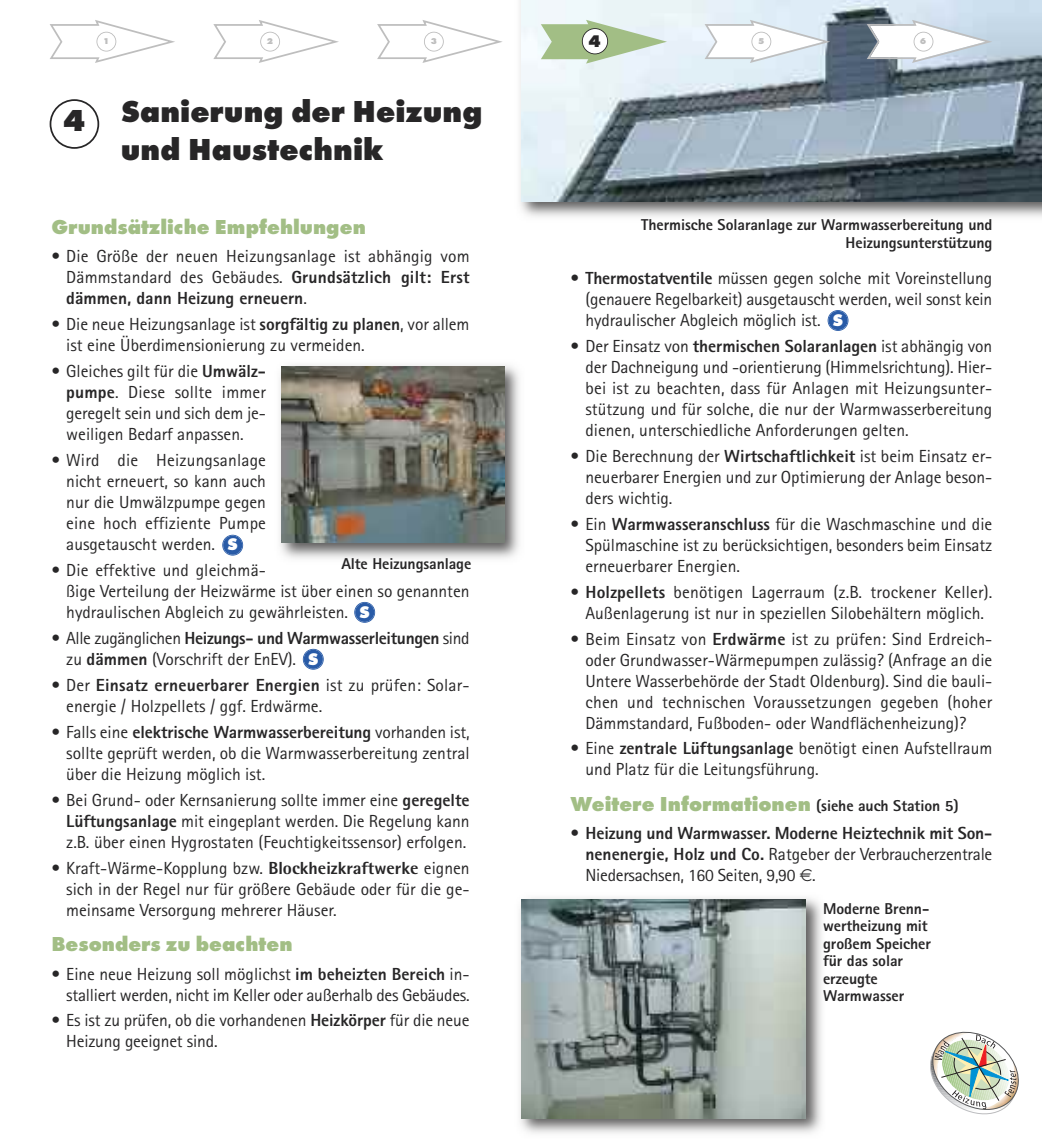
<style>
.page{position:relative;width:1042px;height:1141px;background:#fff}
.page>*{position:absolute;margin:0;border:0;box-sizing:border-box;transform-origin:0 0}
.t1{font:800 31.5px/37.8px "Futura T";color:#272627}
.t2{font:800 21px "Futura T";color:#a2be85}
.t3{font:17.5px/21px "Rotis Sans Serif";color:#272627;text-align:justify}
.t4{font:800 17.5px/21px "Rotis Sans Serif";letter-spacing:-.005em;color:#272627;text-align:justify}
.t5{font:800 17.5px "Futura T";color:#fff}
.t6{font:800 17.5px "Futura T";color:#272627}
.t7{font:800 15.75px/17.5px "Rotis Sans Serif";letter-spacing:-.005em;color:#272627;text-align:right}
.t8{font:800 8.75px "Futura T";color:#bebebe}
.s1{font-weight:800}
.s2{font-family:"Rotis Semi Sans";font-weight:800}
.s3{font-family:"Rotis Sans Serif";font-size:15.75px;color:#272627}
.s4{font-weight:400}
</style>
<div class="page">
<img style="left:521px;top:0;width:521px;height:202px">
<svg style="left:50px;top:99px;width:49px;height:50px"></svg>
<svg style="left:50px;top:20px;width:125px;height:43px"></svg>
<div style="left:97px;top:33px;width:18px;height:18px;background:#fff;border-radius:50%"></div>
<div style="left:96px;top:32px;width:20px;height:20px;border:2px solid #bebebe;border-radius:50%"></div>
<svg style="left:213px;top:20px;width:126px;height:43px"></svg>
<div style="left:261px;top:33px;width:18px;height:18px;background:#fff;border-radius:50%"></div>
<div style="left:260px;top:32px;width:20px;height:20px;border:2px solid #bebebe;border-radius:50%"></div>
<svg style="left:377px;top:20px;width:125px;height:43px"></svg>
<div style="left:425px;top:33px;width:18px;height:18px;background:#fff;border-radius:50%"></div>
<div style="left:424px;top:32px;width:20px;height:20px;border:2px solid #bebebe;border-radius:50%"></div>
<svg style="left:541px;top:20px;width:126px;height:44px;background:#c4d7bc"></svg>
<svg style="left:704px;top:20px;width:126px;height:43px"></svg>
<div style="left:752px;top:33px;width:18px;height:18px;background:#fff;border-radius:50%"></div>
<div style="left:751px;top:32px;width:20px;height:20px;border:2px solid #bebebe;border-radius:50%"></div>
<svg style="left:867px;top:20px;width:125px;height:43px"></svg>
<div style="left:914px;top:33px;width:18px;height:18px;background:#fff;border-radius:50%"></div>
<div style="left:913px;top:32px;width:20px;height:20px;border:2px solid #bebebe;border-radius:50%"></div>
<img style="left:280px;top:365px;width:240px;height:194px">
<img style="left:282px;top:366px;width:222px;height:176px">
<img style="left:520px;top:898px;width:302px;height:236px">
<img style="left:521px;top:899px;width:285px;height:219px">
<img style="left:930px;top:1031px;width:89px;height:84px">
<div style="left:355px;top:603px;width:19px;height:19px;background:#295ba7;border-radius:50%"></div>
<div style="left:354px;top:602px;width:21px;height:21px;border:2px solid #295ba7;border-radius:50%"></div>
<div style="left:223px;top:536px;width:19px;height:19px;background:#295ba7;border-radius:50%"></div>
<div style="left:222px;top:535px;width:21px;height:21px;border:2px solid #295ba7;border-radius:50%"></div>
<div style="left:828px;top:311px;width:19px;height:19px;background:#295ba7;border-radius:50%"></div>
<div style="left:827px;top:310px;width:21px;height:21px;border:2px solid #295ba7;border-radius:50%"></div>
<div style="left:304px;top:650px;width:19px;height:19px;background:#295ba7;border-radius:50%"></div>
<div style="left:303px;top:649px;width:21px;height:21px;border:2px solid #295ba7;border-radius:50%"></div>
<div style="left:582px;top:29px;width:25px;height:25px;background:#fff;border-radius:50%"></div>
<div style="left:582px;top:28px;width:26px;height:26px;border:2px solid #272627;border-radius:50%"></div>
<p class="t6" style="left:588px;top:31px;width:14px">4</p>
<p class="t8" style="left:103px;top:36px;width:8px">1</p>
<p class="t8" style="left:267px;top:36px;width:8px">2</p>
<p class="t8" style="left:431px;top:36px;width:8px">3</p>
<p class="t8" style="left:758px;top:36px;width:8px">5</p>
<p class="t8" style="left:920px;top:36px;width:8px">6</p>
<h1 class="t1" style="left:63px;top:101px;width:24px">4</h1>
<h1 class="t1" style="left:121px;top:92px;width:363px">Sanierung der Heizung und Haustechnik</h1>
<p class="t2" style="left:51px;top:214px;width:316px">Grundsätzliche Empfehlungen</p>
<p class="t3" style="left:66px;top:248px;width:405px;text-indent:-15px">• Die Größe der neuen Heizungsanlage ist abhängig vom Dämmstandard des Gebäudes. <span class="s1">Grundsätzlich gilt: Erst dämmen, dann Heizung erneuern</span>.</p>
<p class="t3" style="left:66px;top:316px;width:405px;text-indent:-15px">• Die neue Heizungsanlage ist <span class="s1">sorgfältig zu planen</span>, vor allem ist eine Überdimensionierung zu vermeiden.</p>
<p class="t3" style="left:66px;top:363px;width:201px;text-indent:-15px">• Gleiches gilt für die <span class="s1">Umwälz&shy;pumpe</span>. Diese sollte immer geregelt sein und sich dem je&shy;weiligen Bedarf anpassen.</p>
<p class="t3" style="left:66px;top:451px;width:201px;text-indent:-15px">• Wird die Heizungsanlage nicht erneuert, so kann auch nur die Umwälzpumpe gegen eine hoch effiziente Pumpe ausgetauscht werden.</p>
<p class="t3" style="left:66px;top:561px;width:405px;text-align:left;text-indent:-15px">• Die effektive und gleichmä-<br>ßige Verteilung der Heizwärme ist über einen so genannten hydraulischen Abgleich zu gewährleisten.</p>
<p class="t3" style="left:66px;top:629px;width:405px;text-indent:-15px">• Alle zugänglichen <span class="s1">Heizungs- und Warmwasserleitungen</span> sind zu <span class="s1">dämmen</span> (Vorschrift der EnEV).</p>
<p class="t3" style="left:66px;top:676px;width:405px;text-indent:-15px">• Der <span class="s1">Einsatz erneuerbarer Energien</span> ist zu prüfen: Solar&shy;energie / Holzpellets / ggf. Erdwärme.</p>
<p class="t3" style="left:66px;top:723px;width:405px;text-indent:-15px">• Falls eine <span class="s1">elektrische Warmwasserbereitung</span> vorhanden ist, sollte geprüft werden, ob die Warmwasserbereitung zentral über die Heizung möglich ist.</p>
<p class="t3" style="left:66px;top:791px;width:405px;text-indent:-15px">• Bei Grund- oder Kernsanierung sollte immer eine <span class="s1">geregelte Lüftungsanlage</span> mit eingeplant werden. Die Regelung kann z.B. über einen Hygrostaten (Feuchtigkeitssensor) erfolgen.</p>
<p class="t3" style="left:66px;top:859px;width:405px;text-indent:-15px">• Kraft-Wärme-Kopplung bzw. <span class="s2">Blockheizkraftwerke</span> eignen sich in der Regel nur für größere Gebäude oder für die ge&shy;meinsame Versorgung mehrerer Häuser.</p>
<p class="t2" style="left:51px;top:932px;width:243px">Besonders zu beachten</p>
<p class="t3" style="left:51px;top:965px;width:420px;text-align:right">• Eine neue Heizung soll möglichst <span class="s1">im beheizten Bereich</span> in&shy;stalliert werden, nicht im Keller oder außerhalb des Gebäudes.</p>
<p class="t3" style="left:66px;top:1012px;width:405px;text-indent:-15px">• Es ist zu prüfen, ob die vorhandenen <span class="s1">Heizkörper</span> für die neue<br>Heizung geeignet sind.</p>
<p class="t5" style="left:227px;top:534px;width:12px">S</p>
<p class="t7" style="left:341px;top:557px;width:131px">Alte Heizungsanlage</p>
<p class="t5" style="left:359px;top:601px;width:12px">S</p>
<p class="t5" style="left:308px;top:648px;width:12px">S</p>
<p class="t7" style="left:641px;top:218px;width:353px">Thermische Solaranlage zur Warmwasserbereitung und<br>Heizungsunterstützung</p>
<p class="t3" style="left:585px;top:269px;width:408px;text-indent:-15px">• <span class="s1">Thermostatventile</span> müssen gegen solche mit Voreinstellung (genauere Regelbarkeit) ausgetauscht werden, weil sonst kein hydraulischer Abgleich möglich ist.</p>
<p class="t3" style="left:585px;top:337px;width:408px;text-indent:-15px">• Der Einsatz von <span class="s1">thermischen Solaranlagen</span> ist abhängig von der Dachneigung und -orientierung (Himmelsrichtung). Hier&shy;bei ist zu beachten, dass für Anlagen mit Heizungsunter&shy;stützung und für solche, die nur der Warmwasserbereitung dienen, unterschiedliche Anforderungen gelten.</p>
<p class="t3" style="left:585px;top:447px;width:408px;text-indent:-15px">• Die Berechnung der <span class="s1">Wirtschaftlichkeit</span> ist beim Einsatz er&shy;neuerbarer Energien und zur Optimierung der Anlage beson&shy;ders wichtig.</p>
<p class="t3" style="left:585px;top:515px;width:408px;text-indent:-15px">• Ein <span class="s1">Warmwasseranschluss</span> für die Waschmaschine und die Spülmaschine ist zu berücksichtigen, besonders beim Einsatz erneuerbarer Energien.</p>
<p class="t3" style="left:570px;top:583px;width:423px;text-align:center">• <span class="s1">Holzpellets</span> benötigen Lagerraum (z.B. trockener Keller).<br>Außenlagerung ist nur in speziellen Silobehältern möglich.</p>
<p class="t3" style="left:585px;top:630px;width:408px;text-indent:-15px">• Beim Einsatz von <span class="s1">Erdwärme</span> ist zu prüfen: Sind Erdreich&shy;oder Grundwasser-Wärmepumpen zulässig? (Anfrage an die Untere Wasserbehörde der Stadt Oldenburg). Sind die bauli&shy;chen und technischen Voraussetzungen gegeben (hoher Dämmstandard, Fußboden- oder Wandflächenheizung)?</p>
<p class="t3" style="left:585px;top:740px;width:408px;text-indent:-15px">• Eine <span class="s1">zentrale Lüftungsanlage</span> benötigt einen Aufstellraum und Platz für die Leitungsführung.</p>
<p class="t2" style="left:570px;top:791px;width:389px">Weitere Informationen <span class="s3">(siehe auch Station 5)</span></p>
<p class="t4" style="left:585px;top:824px;width:408px;text-indent:-15px"><span class="s4">•</span> Heizung und Warmwasser. Moderne Heiztechnik mit Son&shy;nenenergie, Holz und Co. <span class="s4">Ratgeber der Verbraucherzentrale Niedersachsen, 160 Seiten, 9,90 .</span></p>
<p class="t5" style="left:832px;top:309px;width:12px">S</p>
<p class="t7" style="left:823px;top:901px;width:109px;text-align:left">Moderne Brenn&shy;wertheizung mit großem Speicher für das solar erzeugte<br>Warmwasser</p>
</div>
